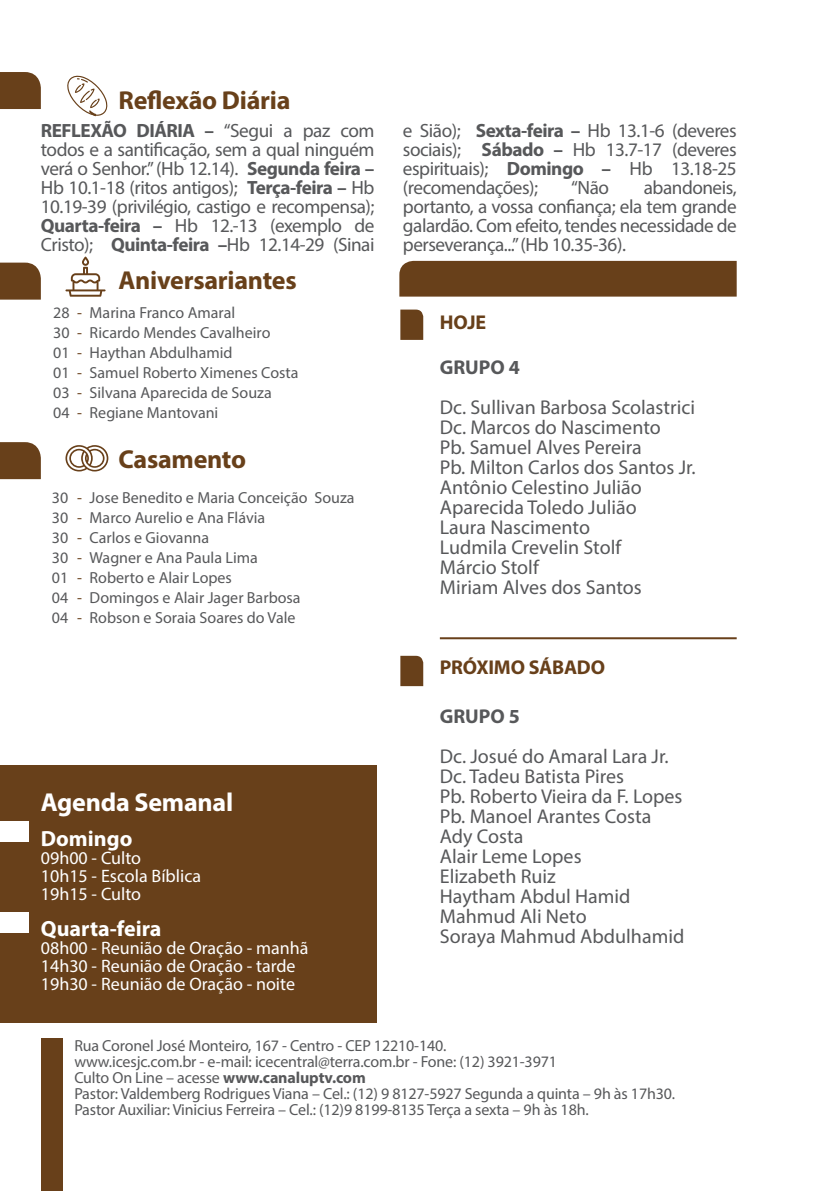
<style>
.page{position:relative;width:840px;height:1191px;background:#fff}
.page>*{position:absolute;margin:0;border:0;box-sizing:border-box;transform-origin:0 0}
.t1{font:700 26px "Myriad Pro";letter-spacing:-.01em;color:#68401a}
.t2{font:700 26px "Myriad Pro";letter-spacing:-.01em;color:#fff}
.t3{font:700 22px "Myriad Pro";color:#fff}
.t4{font:20px "Myriad Pro";color:#57585a}
.t5{font:700 20px "Myriad Pro";letter-spacing:-.01em;color:#68401a}
.t6{font:700 20px "Myriad Pro";color:#57585a}
.t7{font:19.2px/19px "Myriad Pro";letter-spacing:-.025em;color:#57585a;text-align:justify}
.t8{font:18px "Myriad Pro";color:#fff}
.t9{font:16px "Myriad Pro";letter-spacing:-.005em;color:#57585a}
.t10{font:16px "Myriad Pro";color:#68401a}
.s1{font-weight:700}
</style>
<div class="page">
<div style="left:399px;top:261px;width:337px;height:36px;background:#68401a"></div>
<div style="left:0;top:764px;width:376px;height:258px;background:#68401a"></div>
<div style="left:0;top:72px;width:41px;height:37px;background:#68401a"></div>
<svg style="left:0;top:263px;width:41px;height:37px;background:#6e4824"></svg>
<svg style="left:0;top:442px;width:41px;height:37px;background:#6e4723"></svg>
<svg style="left:67px;top:75px;width:41px;height:41px"></svg>
<svg style="left:65px;top:257px;width:40px;height:40px"></svg>
<hr style="left:439px;top:637px;width:297px;height:2px;background:#68401a">
<svg style="left:65px;top:445px;width:43px;height:26px"></svg>
<div style="left:0;top:821px;width:28px;height:20px;background:#fff"></div>
<div style="left:0;top:912px;width:28px;height:21px;background:#fff"></div>
<svg style="left:400px;top:309px;width:23px;height:31px"></svg>
<svg style="left:400px;top:656px;width:23px;height:30px"></svg>
<div style="left:41px;top:1038px;width:21px;height:153px;background:#68401a"></div>
<p class="t1" style="left:118px;top:84px;width:173px">Reflexão Diária</p>
<p class="t7" style="left:41px;top:121px;width:335px"><span class="s1">REFLEXÃO DIÁRIA –</span> “Segui a paz com todos e a santificação, sem a qual ninguém verá o Senhor.” (Hb 12.14). <span class="s1">Segunda feira – </span>Hb 10.1-18 (ritos antigos); <span class="s1">Terça-feira –</span> Hb 10.19-39 (privilégio, castigo e recompensa); <span class="s1">Quarta-feira –</span> Hb 12.-13 (exemplo de Cristo); <span class="s1">Quinta-feira –</span>Hb 12.14-29 (Sinai</p>
<p class="t7" style="left:403px;top:121px;width:335px">e Sião); <span class="s1">Sexta-feira –</span> Hb 13.1-6 (deveres sociais); <span class="s1">Sábado –</span> Hb 13.7-17 (deveres espirituais); <span class="s1">Domingo –</span> Hb 13.18-25 (recomendações);</p>
<p class="t7" style="left:403px;top:178px;width:335px;text-indent:241px">abandoneis, portanto, a vossa confiança; ela tem grande galardão. Com efeito, tendes necessidade de perseverança...” (Hb 10.35-36).</p>
<p class="t7" style="left:571px;top:178px;width:39px">“Não</p>
<p class="t9" style="left:53px;top:303px;width:18px">28</p>
<p class="t9" style="left:53px;top:323px;width:18px">30</p>
<p class="t9" style="left:53px;top:343px;width:18px">01</p>
<p class="t9" style="left:53px;top:363px;width:18px">01</p>
<p class="t9" style="left:53px;top:383px;width:18px">03</p>
<p class="t9" style="left:53px;top:403px;width:18px">04</p>
<p class="t10" style="left:77px;top:303px;width:6px">-</p>
<p class="t10" style="left:77px;top:323px;width:6px">-</p>
<p class="t10" style="left:77px;top:343px;width:6px">-</p>
<p class="t10" style="left:77px;top:363px;width:6px">-</p>
<p class="t10" style="left:77px;top:383px;width:6px">-</p>
<p class="t10" style="left:77px;top:403px;width:6px">-</p>
<p class="t1" style="left:118px;top:263px;width:179px">Aniversariantes</p>
<p class="t9" style="left:90px;top:303px;width:147px">Marina Franco Amaral</p>
<p class="t9" style="left:90px;top:323px;width:182px">Ricardo Mendes Cavalheiro</p>
<p class="t9" style="left:90px;top:343px;width:144px">Haythan Abdulhamid</p>
<p class="t9" style="left:90px;top:363px;width:210px">Samuel Roberto Ximenes Costa</p>
<p class="t9" style="left:90px;top:383px;width:183px">Silvana Aparecida de Souza</p>
<p class="t9" style="left:90px;top:403px;width:130px">Regiane Mantovani</p>
<p class="t9" style="left:52px;top:487px;width:18px">30</p>
<p class="t9" style="left:52px;top:507px;width:18px">30</p>
<p class="t9" style="left:52px;top:527px;width:18px">30</p>
<p class="t9" style="left:52px;top:547px;width:18px">30</p>
<p class="t9" style="left:52px;top:567px;width:18px">01</p>
<p class="t9" style="left:52px;top:587px;width:18px">04</p>
<p class="t9" style="left:52px;top:607px;width:18px">04</p>
<p class="t1" style="left:118px;top:442px;width:129px">Casamento</p>
<p class="t9" style="left:90px;top:487px;width:266px">Jose Benedito e Maria Conceição Souza</p>
<p class="t9" style="left:90px;top:507px;width:177px">Marco Aurelio e Ana Flávia</p>
<p class="t9" style="left:90px;top:527px;width:121px">Carlos e Giovanna</p>
<p class="t9" style="left:90px;top:547px;width:170px">Wagner e Ana Paula Lima</p>
<p class="t9" style="left:90px;top:567px;width:144px">Roberto e Alair Lopes</p>
<p class="t9" style="left:90px;top:587px;width:212px">Domingos e Alair Jager Barbosa</p>
<p class="t9" style="left:90px;top:607px;width:207px">Robson e Soraia Soares do Vale</p>
<p class="t10" style="left:77px;top:487px;width:6px">-</p>
<p class="t10" style="left:77px;top:507px;width:6px">-</p>
<p class="t10" style="left:77px;top:527px;width:6px">-</p>
<p class="t10" style="left:77px;top:547px;width:6px">-</p>
<p class="t10" style="left:77px;top:567px;width:6px">-</p>
<p class="t10" style="left:77px;top:587px;width:6px">-</p>
<p class="t10" style="left:77px;top:607px;width:6px">-</p>
<p class="t2" style="left:41px;top:785px;width:194px">Agenda Semanal</p>
<p class="t3" style="left:41px;top:824px;width:93px">Domingo</p>
<p class="t8" style="left:41px;top:847px;width:102px">09h00 - Culto</p>
<p class="t8" style="left:41px;top:865px;width:162px">10h15 - Escola Bíblica</p>
<p class="t8" style="left:41px;top:883px;width:102px">19h15 - Culto</p>
<p class="t3" style="left:41px;top:914px;width:122px">Quarta-feira</p>
<p class="t8" style="left:41px;top:937px;width:269px">08h00 - Reunião de Oração - manhã</p>
<p class="t8" style="left:41px;top:955px;width:256px">14h30 - Reunião de Oração - tarde</p>
<p class="t8" style="left:41px;top:973px;width:255px">19h30 - Reunião de Oração - noite</p>
<p class="t5" style="left:439px;top:309px;width:48px">HOJE</p>
<p class="t6" style="left:439px;top:354px;width:82px">GRUPO 4</p>
<p class="t4" style="left:439px;top:395px;width:256px">Dc. Sullivan Barbosa Scolastrici</p>
<p class="t4" style="left:439px;top:415px;width:222px">Dc. Marcos do Nascimento</p>
<p class="t4" style="left:439px;top:435px;width:203px">Pb. Samuel Alves Pereira</p>
<p class="t4" style="left:439px;top:455px;width:257px">Pb. Milton Carlos dos Santos Jr.</p>
<p class="t4" style="left:439px;top:475px;width:203px">Antônio Celestino Julião</p>
<p class="t4" style="left:439px;top:495px;width:198px">Aparecida Toledo Julião</p>
<p class="t4" style="left:439px;top:515px;width:151px">Laura Nascimento</p>
<p class="t4" style="left:439px;top:535px;width:183px">Ludmila Crevelin Stolf</p>
<p class="t4" style="left:439px;top:555px;width:100px">Márcio Stolf</p>
<p class="t4" style="left:439px;top:575px;width:203px">Miriam Alves dos Santos</p>
<p class="t5" style="left:439px;top:654px;width:167px">PRÓXIMO SÁBADO</p>
<p class="t6" style="left:439px;top:703px;width:82px">GRUPO 5</p>
<p class="t4" style="left:439px;top:744px;width:230px">Dc. Josué do Amaral Lara Jr.</p>
<p class="t4" style="left:439px;top:764px;width:185px">Dc. Tadeu Batista Pires</p>
<p class="t4" style="left:439px;top:784px;width:244px">Pb. Roberto Vieira da F. Lopes</p>
<p class="t4" style="left:439px;top:804px;width:213px">Pb. Manoel Arantes Costa</p>
<p class="t4" style="left:439px;top:824px;width:85px">Ady Costa</p>
<p class="t4" style="left:439px;top:844px;width:143px">Alair Leme Lopes</p>
<p class="t4" style="left:439px;top:864px;width:117px">Elizabeth Ruiz</p>
<p class="t4" style="left:439px;top:884px;width:192px">Haytham Abdul Hamid</p>
<p class="t4" style="left:439px;top:904px;width:148px">Mahmud Ali Neto</p>
<p class="t4" style="left:439px;top:924px;width:246px">Soraya Mahmud Abdulhamid</p>
<p class="t9" style="left:74px;top:1035px;width:373px">Rua Coronel José Monteiro, 167 - Centro - CEP 12210-140.</p>
<p class="t9" style="left:74px;top:1051px;width:484px">www.icesjc.com.br - e-mail: icecentral@terra.com.br - Fone: (12) 3921-3971</p>
<p class="t9" style="left:74px;top:1067px;width:293px">Culto On Line – acesse <span class="s1">www.canaluptv.com</span></p>
<p class="t9" style="left:74px;top:1083px;width:602px">Pastor: Valdemberg Rodrigues Viana – Cel.: (12) 9 8127-5927 Segunda a quinta – 9h às 17h30.</p>
<p class="t9" style="left:74px;top:1099px;width:515px">Pastor Auxiliar: Vinicius Ferreira – Cel.: (12)9 8199-8135 Terça a sexta – 9h às 18h.</p>
</div>
